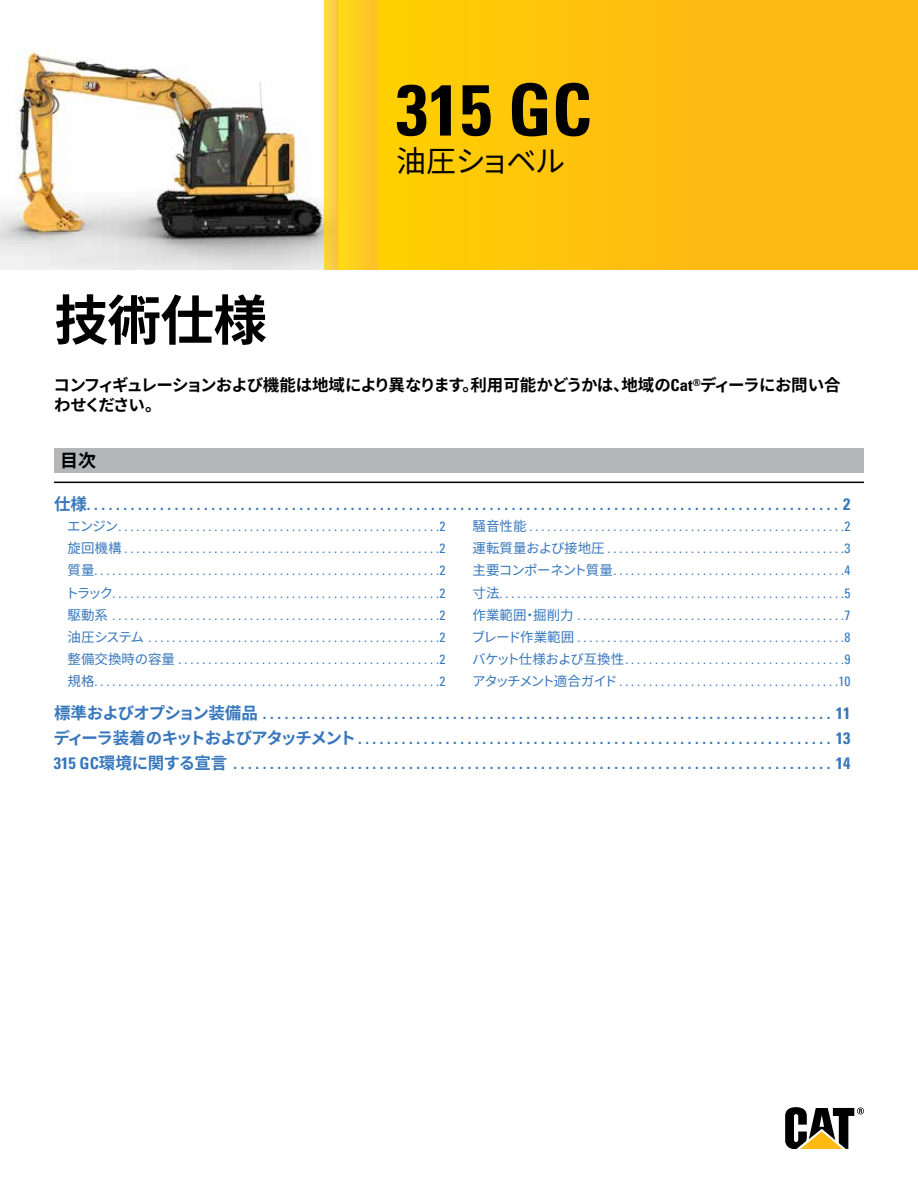
<style>
.page{position:relative;width:918px;height:1188px;background:#fff}
.page>*{position:absolute;margin:0;border:0;box-sizing:border-box;transform-origin:0 0}
.t1{font:700 condensed 72px "Univers LT Std";color:#000}
.t2{font:700 54px "Noto Sans CJ Kjp";color:#000}
.t3{font:30px "Noto Sans CJ Kjp";letter-spacing:-.04em;color:#000}
.t4{font:700 18px "Noto Sans CJ Kjp";color:#000}
.t5{font:700 condensed 16.5px/25.2px "Univers LT Std";color:#3777bc;text-align:justify}
.t6{font:700 16.5px/19.8px "Noto Sans CJ Kjp";letter-spacing:-.05em;color:#000}
.t7{font:condensed 13.5px/22.2px "Univers LT Std";color:#3777bc;text-align:justify}
.s1{font-family:"Univers LT Std";font-stretch:condensed}
.s2{font-family:"Noto Sans CJ Kjp";font-stretch:normal}
</style>
<div class="page">
<img style="left:0;top:50px;width:324px;height:220px">
<div style="left:378px;top:0;width:540px;height:270px;background:linear-gradient(to right,#ffcd04,#fdb517)"></div>
<div style="left:338px;top:0;width:40px;height:270px;background:#ffcd21"></div>
<svg style="left:324px;top:0;width:14px;height:270px;background:#fcd140"></svg>
<div style="left:54px;top:448px;width:810px;height:25px;background:#b4b6b8"></div>
<hr style="left:54px;top:482px;width:810px;height:1px;background:#000">
<svg style="left:785px;top:1107px;width:79px;height:42px"></svg>
<h2 class="t2" style="left:54px;top:290px;width:214px">技術仕様</h2>
<h1 class="t1" style="left:396px;top:66px;width:197px">315 GC</h1>
<h3 class="t3" style="left:396px;top:144px;width:171px">油圧ショベル</h3>
<p class="t6" style="left:54px;top:376px;width:789px">コンフィギュレーションおよび機能は地域により異なります。利用可能かどうかは、地域の<span class="s1">Cat</span><sup>®</sup>ディーラにお問い合わせください。</p>
<h3 class="t4" style="left:60px;top:451px;width:37px">目次</h3>
<p class="t5" style="left:54px;top:491px;width:798px"><span class="s2">仕様</span> . . . . . . . . . . . . . . . . . . . . . . . . . . . . . . . . . . . . . . . . . . . . . . . . . . . . . . . . . . . . . . . . . . . . . . . . . . . . . . . . . . . . . . . . . . . . . . . . . . . . . . . 2</p>
<p class="t7" style="left:65px;top:515px;width:382px"><span class="s2">エンジン</span> . . . . . . . . . . . . . . . . . . . . . . . . . . . . . . . . . . . . . . . . . . . . . . . . . . . . . 2<span class="s2">旋回機構</span>.....................................................2<span class="s2">質量</span> . . . . . . . . . . . . . . . . . . . . . . . . . . . . . . . . . . . . . . . . . . . . . . . . . . . . . . . . . 2<span class="s2">トラック</span> . . . . . . . . . . . . . . . . . . . . . . . . . . . . . . . . . . . . . . . . . . . . . . . . . . . . . . 2<span class="s2">駆動系</span> . . . . . . . . . . . . . . . . . . . . . . . . . . . . . . . . . . . . . . . . . . . . . . . . . . . . . . 2<span class="s2">油圧システム</span> . . . . . . . . . . . . . . . . . . . . . . . . . . . . . . . . . . . . . . . . . . . . . . . . 2<span class="s2">整備交換時の容量</span> . . . . . . . . . . . . . . . . . . . . . . . . . . . . . . . . . . . . . . . . . . . 2<span class="s2">規格</span> . . . . . . . . . . . . . . . . . . . . . . . . . . . . . . . . . . . . . . . . . . . . . . . . . . . . . . . . . 2</p>
<p class="t7" style="left:472px;top:515px;width:380px;text-align:left"><span class="s2">騒音性能</span>.....................................................2<span class="s2">運転質量および接地圧</span> . . . . . . . . . . . . . . . . . . . . . . . . . . . . . . . . . . . . . . . 3<span class="s2">主要コンポーネント質量</span> . . . . . . . . . . . . . . . . . . . . . . . . . . . . . . . . . . . . . . 4<span class="s2">寸法</span> . . . . . . . . . . . . . . . . . . . . . . . . . . . . . . . . . . . . . . . . . . . . . . . . . . . . . . . . . 5<span class="s2">作業範囲・掘削力</span> . . . . . . . . . . . . . . . . . . . . . . . . . . . . . . . . . . . . . . . . . . . . 7<span class="s2">ブレード作業範囲</span> . . . . . . . . . . . . . . . . . . . . . . . . . . . . . . . . . . . . . . . . . . . . 8<span class="s2">バケット仕様および互換性</span> . . . . . . . . . . . . . . . . . . . . . . . . . . . . . . . . . . . . 9<span class="s2">アタッチメント適合ガイド</span>.....................................10</p>
<p class="t5" style="left:54px;top:701px;width:798px"><span class="s2">標準およびオプション装備品</span> . . . . . . . . . . . . . . . . . . . . . . . . . . . . . . . . . . . . . . . . . . . . . . . . . . . . . . . . . . . . . . . . . . . . . . . . . . . . . . 11<span class="s2">ディーラ装着のキットおよびアタッチメント</span> . . . . . . . . . . . . . . . . . . . . . . . . . . . . . . . . . . . . . . . . . . . . . . . . . . . . . . . . . . . . . . . . . 13<br>315 GC<span class="s2">環境に関する宣言</span> . . . . . . . . . . . . . . . . . . . . . . . . . . . . . . . . . . . . . . . . . . . . . . . . . . . . . . . . . . . . . . . . . . . . . . . . . . . . . . . . . . 14</p>
</div>
